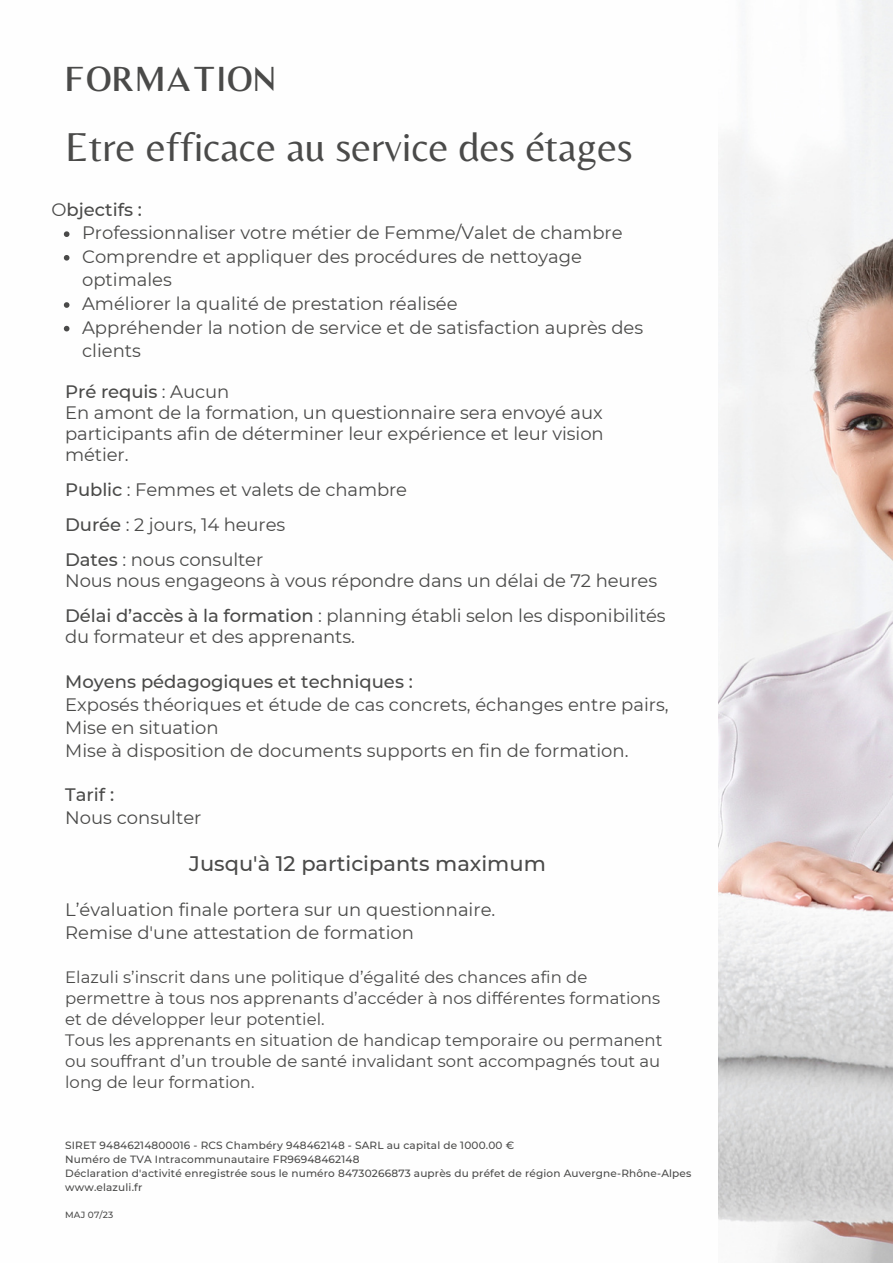
<style>
.page{position:relative;width:893px;height:1264px;background:#fff}
.page>*{position:absolute;margin:0;border:0;box-sizing:border-box;transform-origin:0 0}
.t1{font:42px "Belleza";color:#4a4a49}
.t2{font:600 33px "Luxia";color:#4a4a49}
.t3{font:500 21px "Montserrat";color:#4a4a49}
.t4{font:18px/21px "Montserrat";color:#4a4a49}
.t5{font:500 18px "Montserrat";color:#4a4a49}
.t6{font:16.5px/21px "Montserrat";color:#4a4a49}
.t7{font:500 10.5px "Montserrat";letter-spacing:.015em;color:#4a4a49}
.t8{font:500 9px "Montserrat";letter-spacing:.015em;color:#4a4a49}
.s1{font-weight:400}
.s2{font-weight:500}
</style>
<div class="page">
<img style="left:718px;top:0;width:174px;height:1262px">
<svg style="left:64px;top:231px;width:5px;height:6px"></svg>
<svg style="left:64px;top:255px;width:5px;height:5px"></svg>
<svg style="left:64px;top:302px;width:5px;height:6px"></svg>
<svg style="left:64px;top:326px;width:5px;height:5px"></svg>
<p class="t2" style="left:65px;top:59px;width:212px">FORMATION</p>
<p class="t1" style="left:65px;top:122px;width:569px">Etre efficace au service des étages</p>
<p class="t5" style="left:51px;top:198px;width:92px"><span class="s1">O</span>bjectifs :</p>
<p class="t4" style="left:82px;top:222px;width:542px">Professionnaliser votre métier de Femme/Valet de chambre</p>
<p class="t4" style="left:82px;top:244px;width:501px;line-height:23.5px">Comprendre et appliquer des procédures de nettoyage optimales</p>
<p class="t4" style="left:82px;top:293px;width:377px">Améliorer la qualité de prestation réalisée</p>
<p class="t4" style="left:82px;top:315px;width:562px;line-height:23.5px">Appréhender la notion de service et de satisfaction auprès des clients</p>
<p class="t5" style="left:65px;top:380px;width:165px">Pré requis <span class="s1">: Aucun</span></p>
<p class="t4" style="left:65px;top:402px;width:540px;text-align:justify">En amont de la formation, un questionnaire sera envoyé aux participants afin de déterminer leur expérience et leur vision métier.</p>
<p class="t4" style="left:65px;top:479px;width:343px"><span class="s2">Public</span> : Femmes et valets de chambre</p>
<p class="t4" style="left:65px;top:514px;width:221px"><span class="s2">Durée</span> : 2 jours, 14 heures</p>
<p class="t4" style="left:65px;top:549px;width:199px"><span class="s2">Dates</span> : nous consulter</p>
<p class="t4" style="left:65px;top:570px;width:593px">Nous nous engageons à vous répondre dans un délai de 72 heures</p>
<p class="t4" style="left:65px;top:605px;width:602px"><span class="s2">Délai d’accès à la formation</span> : planning établi selon les disponibilités du formateur et des apprenants.</p>
<p class="t5" style="left:65px;top:670px;width:349px">Moyens pédagogiques et techniques :</p>
<p class="t4" style="left:65px;top:693px;width:605px">Exposés théoriques et étude de cas concrets, échanges entre pairs,</p>
<p class="t4" style="left:65px;top:716px;width:155px">Mise en situation</p>
<p class="t4" style="left:65px;top:739px;width:564px">Mise à disposition de documents supports en fin de formation.</p>
<p class="t5" style="left:65px;top:783px;width:50px">Tarif :</p>
<p class="t4" style="left:65px;top:806px;width:138px">Nous consulter</p>
<p class="t3" style="left:189px;top:850px;width:358px">Jusqu'à 12 participants maximum</p>
<p class="t4" style="left:65px;top:898px;width:431px">L’évaluation finale portera sur un questionnaire.</p>
<p class="t4" style="left:65px;top:921px;width:350px">Remise d'une attestation de formation</p>
<p class="t6" style="left:65px;top:966px;width:596px">Elazuli s’inscrit dans une politique d’égalité des chances afin de permettre à tous nos apprenants d’accéder à nos différentes formations et de développer leur potentiel.</p>
<p class="t6" style="left:65px;top:1029px;width:598px">Tous les apprenants en situation de handicap temporaire ou permanent ou souffrant d’un trouble de santé invalidant sont accompagnés tout au long de leur formation.</p>
<p class="t7" style="left:65px;top:1138px;width:450px">SIRET 94846214800016 - RCS Chambéry 948462148 - SARL au capital de 1000.00 €</p>
<p class="t7" style="left:65px;top:1152px;width:296px">Numéro de TVA Intracommunautaire FR96948462148</p>
<p class="t7" style="left:65px;top:1166px;width:627px">Déclaration d'activité enregistrée sous le numéro 84730266873 auprès du préfet de région Auvergne-Rhône-Alpes</p>
<p class="t7" style="left:65px;top:1181px;width:79px">www.elazuli.fr</p>
<p class="t8" style="left:65px;top:1208px;width:50px">MAJ 07/23</p>
</div>
